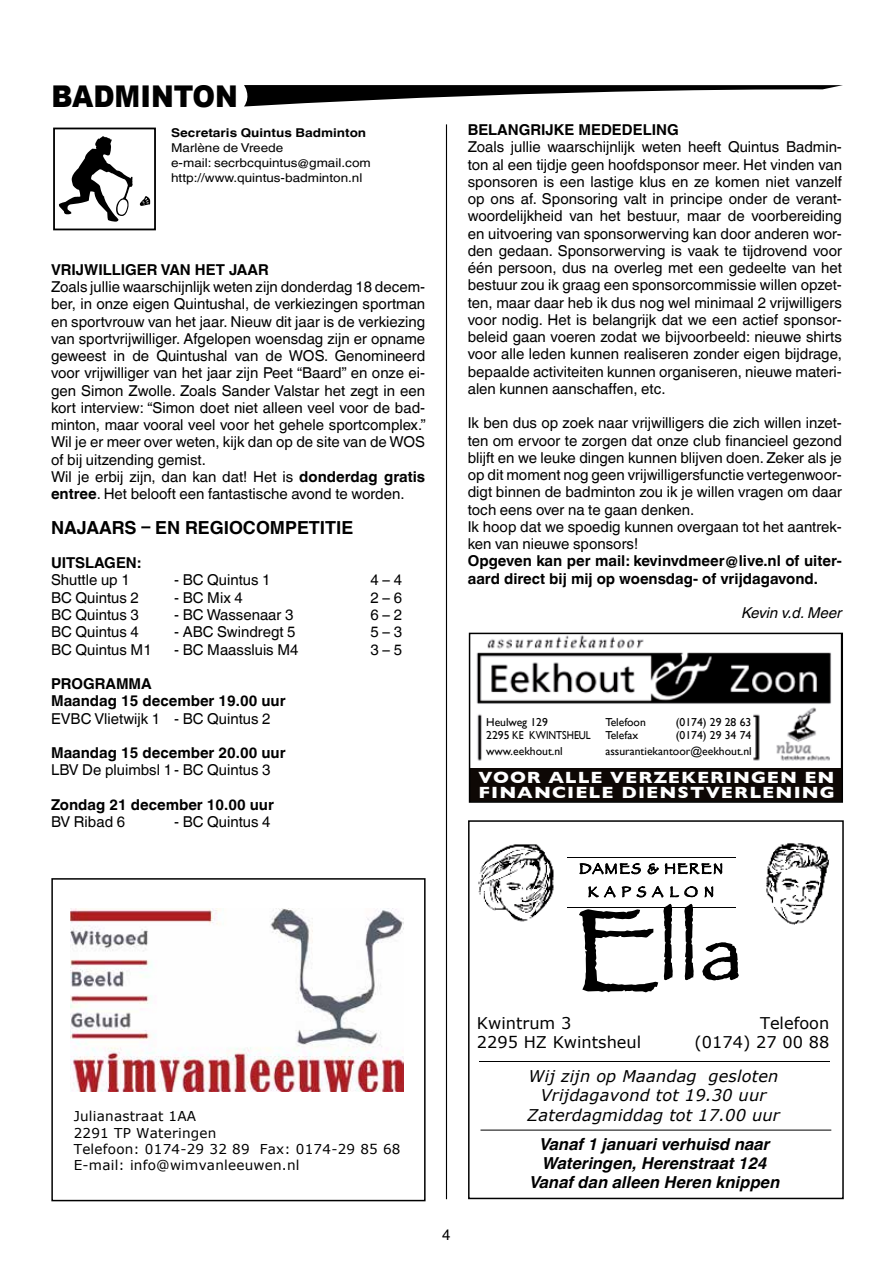
<style>
.page{position:relative;width:893px;height:1263px;background:#fff}
.page>*{position:absolute;margin:0;border:0;box-sizing:border-box;transform-origin:0 0}
.t1{font:107.7px "Sportstfb";color:#000}
.t2{font:77.7px "Papyrus";color:#000;scale:.95 1}
.t3{font:900 30px "Arial";color:#000;scale:.91 1}
.t4{font:700 18px "Helvetica World";color:#000}
.t5{font:italic 700 16.5px/18.8px "Helvetica World";color:#000;text-align:center}
.t6{font:700 16.5px/15.1px "Gill Sans";letter-spacing:.06em;color:#fff;scale:1.13 1}
.t7{font:italic 16.2px/19.5px "Verdana";letter-spacing:.01em;color:#000;text-align:center}
.t8{font:16.2px/19.5px "Verdana";color:#000}
.t9{font:15px/17.2px "Helvetica World";color:#000}
.t10{font:700 15px/17.2px "Helvetica World";color:#000}
.t11{font:italic 15px "Helvetica World";color:#000}
.t12{font:14.7px/23.1px "Papyrus";letter-spacing:.12em;color:#000;text-align:center}
.t13{font:13.65px/16.4px "Verdana";letter-spacing:.015em;color:#000}
.t14{font:12.15px/15px "Helvetica World";color:#000;scale:1.11 1}
.t15{font:700 12.15px "Helvetica World";color:#000;scale:1.11 1}
.t16{font:11.55px "Gill Sans";color:#000}
.s1{font-weight:700}
.s2{font-size:120.3px}
</style>
<div class="page">
<div style="left:53px;top:128px;width:103px;height:102px;border:2px solid #000"></div>
<svg style="left:244px;top:85px;width:599px;height:22px"></svg>
<hr style="left:446px;top:124px;width:1px;height:1075px;background:#000">
<img style="left:71px;top:909px;width:332px;height:182px">
<div style="left:51px;top:878px;width:375px;height:323px;border:2px solid #000"></div>
<hr style="left:567px;top:857px;width:169px;height:1px;background:#000">
<hr style="left:567px;top:907px;width:169px;height:1px;background:#000">
<hr style="left:479px;top:1061px;width:350px;height:1px;background:#000">
<img style="left:766px;top:843px;width:64px;height:82px">
<img style="left:478px;top:844px;width:76px;height:78px">
<svg style="left:579px;top:863px;width:160px;height:130px"></svg>
<div style="left:468px;top:820px;width:376px;height:379px;border:2px solid #000"></div>
<img style="left:476px;top:636px;width:356px;height:125px">
<div style="left:470px;top:768px;width:372px;height:33px;background:#0e0805"></div>
<div style="left:484px;top:716px;width:269px;height:41px;background:#fff"></div>
<div style="left:469px;top:633px;width:374px;height:170px;border:2px solid #000"></div>
<hr style="left:480px;top:1130px;width:351px;height:1px;background:#000">
<h3 class="t3" style="left:51px;top:79px;width:91px">BADMIN</h3>
<h3 class="t3" style="left:174px;top:79px;width:45px">TON</h3>
<h1 class="t1" style="left:48px;top:129px;width:106px">!</h1>
<p class="t15" style="left:171px;top:126px;width:177px">Secretaris Quintus Badminton</p>
<p class="t14" style="left:171px;top:141px;width:181px">Marlène de Vreede<br>e-mail: secrbcquintus@gmail.com</p>
<p class="t14" style="left:171px;top:171px;width:174px">http://www.quintus-badminton.nl</p>
<p class="t10" style="left:51px;top:261px;width:219px">Vrijwi lliger van het jaar</p>
<p class="t9" style="left:51px;top:278px;width:376px">Zoals jullie waarschijnlijk weten zijn donderdag 18 decem&shy;ber, in onze eigen Quintushal, de verkiezingen sportman en sportvrouw van het jaar. Nieuw dit jaar is de verkiezing van sportvrijwilliger. Afgelopen woensdag zijn er opname geweest in de Quintushal van de WOS. Genomineerd voor vrijwilliger van het jaar zijn Peet “Baard” en onze ei&shy;gen Simon Zwolle. Zoals Sander Valstar het zegt in een kort interview: “Simon doet niet alleen veel voor de bad&shy;minton, maar vooral veel voor het gehele sportcomplex.” Wil je er meer over weten, kijk dan op de site van de WOS of bij uitzending gemist.<br>Wil je erbij zijn, dan kan dat! Het is <span class="s1">donderdag gratis entree</span>. Het belooft een fantastische avond te worden.</p>
<p class="t4" style="left:51px;top:517px;width:304px">Najaars – en regiocompetitie</p>
<p class="t10" style="left:51px;top:554px;width:92px">Uitslagen:</p>
<p class="t9" style="left:51px;top:572px;width:80px">Shuttle up 1</p>
<p class="t9" style="left:174px;top:572px;width:98px">- BC Quintus 1</p>
<p class="t9" style="left:371px;top:572px;width:33px">4 – 4</p>
<p class="t9" style="left:51px;top:589px;width:89px">BC Quintus 2</p>
<p class="t9" style="left:174px;top:589px;width:70px">- BC Mix 4</p>
<p class="t9" style="left:371px;top:589px;width:33px">2 – 6</p>
<p class="t9" style="left:51px;top:606px;width:89px">BC Quintus 3</p>
<p class="t9" style="left:174px;top:606px;width:121px">- BC Wassenaar 3</p>
<p class="t9" style="left:371px;top:606px;width:33px">6 – 2</p>
<p class="t9" style="left:51px;top:623px;width:89px">BC Quintus 4</p>
<p class="t9" style="left:174px;top:623px;width:123px">- ABC Swindregt 5</p>
<p class="t9" style="left:371px;top:623px;width:33px">5 – 3</p>
<p class="t9" style="left:51px;top:641px;width:102px">BC Quintus M1</p>
<p class="t9" style="left:174px;top:641px;width:126px">- BC Maassluis M4</p>
<p class="t9" style="left:371px;top:641px;width:33px">3 – 5</p>
<p class="t10" style="left:51px;top:675px;width:236px">Programma<br>Maandag 15 december 19.00 uur</p>
<p class="t9" style="left:51px;top:710px;width:221px">EVBC Vlietwijk 1 - BC Quintus 2</p>
<p class="t10" style="left:51px;top:744px;width:236px">Maandag 15 december 20.00 uur</p>
<p class="t9" style="left:51px;top:761px;width:221px">LBV De pluimbsl 1- BC Quintus 3</p>
<p class="t10" style="left:51px;top:796px;width:224px">Zondag 21 december 10.00 uur</p>
<p class="t9" style="left:51px;top:813px;width:76px">BV Ribad 6</p>
<p class="t9" style="left:174px;top:813px;width:98px">- BC Quintus 4</p>
<p class="t13" style="left:74px;top:1108px;width:328px">Julianastraat 1AA<br>2291 TP Wateringen<br>Telefoon: 0174-29 32 89 Fax: 0174-29 85 68<br>E-mail: info@wimvanleeuwen.nl</p>
<p class="t9" style="left:442px;top:1226px;width:10px">4</p>
<p class="t10" style="left:468px;top:121px;width:11px">BELA</p>
<p class="t10" style="left:508px;top:121px;width:49px">NGRIJKE</p>
<p class="t10" style="left:578px;top:121px;width:12px">MEDEDEL</p>
<p class="t10" style="left:652px;top:121px;width:27px">ING</p>
<p class="t9" style="left:468px;top:139px;width:376px;text-align:justify">Zoals jullie waarschijnlijk weten heeft Quintus Badmin&shy;ton al een tijdje geen hoofdsponsor meer. Het vinden van sponsoren is een lastige klus en ze komen niet vanzelf op ons af. Sponsoring valt in principe onder de verant&shy;woordelijkheid van het bestuur, maar de voorbereiding en uitvoering van sponsorwerving kan door anderen wor&shy;den gedaan. Sponsorwerving is vaak te tijdrovend voor één persoon, dus na overleg met een gedeelte van het bestuur zou ik graag een sponsorcommissie willen opzet&shy;ten, maar daar heb ik dus nog wel minimaal 2 vrijwilligers voor nodig. Het is belangrijk dat we een actief sponsor&shy;beleid gaan voeren zodat we bijvoorbeeld: nieuwe shirts voor alle leden kunnen realiseren zonder eigen bijdrage, bepaalde activiteiten kunnen organiseren, nieuwe materi&shy;alen kunnen aanschaffen, etc.</p>
<p class="t9" style="left:468px;top:415px;width:376px">I k ben dus op zoek naar vrijwilligers die zich willen inzet&shy;ten om ervoor te zorgen dat onze club financieel gezond blijft en we leuke dingen kunnen blijven doen. Zeker als je op dit moment nog geen vrijwilligersfunctie vertegenwoor&shy;digt binnen de badminton zou ik je willen vragen om daar toch eens over na te gaan denken.<br>I k hoop dat we spoedig kunnen overgaan tot het aantrek&shy;ken van nieuwe sponsors!</p>
<p class="t10" style="left:468px;top:553px;width:376px">Opgeven kan per mail: kevinvdmeer@live.nl of uiter&shy;aard direct bij mij op woensdag- of vrijdagavond.</p>
<p class="t11" style="left:742px;top:604px;width:102px">Kevin v.d. Meer</p>
<p class="t16" style="left:486px;top:715px;width:63px">Heulweg 129</p>
<p class="t16" style="left:605px;top:715px;width:42px">Telefoon</p>
<p class="t16" style="left:676px;top:715px;width:77px">(0174) 29 28 63</p>
<p class="t16" style="left:486px;top:728px;width:106px">2295 KE KWINTSHEUL</p>
<p class="t16" style="left:605px;top:728px;width:34px">Telefax</p>
<p class="t16" style="left:676px;top:728px;width:77px">(0174) 29 34 74</p>
<p class="t16" style="left:486px;top:744px;width:78px">www.eekhout.nl</p>
<p class="t16" style="left:605px;top:744px;width:148px">assurantiekantoor@eekhout.nl</p>
<p class="t6" style="left:478px;top:769px;width:317px">VOOR ALLE VERZEKERINGEN EN<br>FINANCIELE DIENSTVERLENING</p>
<p class="t12" style="left:579px;top:857px;width:145px">DAMES &amp; HEREN<br>KAPSALON</p>
<h2 class="t2" style="left:572px;top:905px;width:179px"><span class="s2">E</span>lla</h2>
<p class="t8" style="left:477px;top:1013px;width:166px">Kwintrum 3<br>2295 HZ Kwintsheul</p>
<p class="t8" style="left:695px;top:1013px;width:136px;text-align:right">Telefoon<br>(0174) 27 00 88</p>
<p class="t7" style="left:527px;top:1066px;width:254px">Wij zijn op Maandag gesloten<br>Vrijdagavond tot 19.30 uur<br>Zaterdagmiddag tot 17.00 uur</p>
<p class="t5" style="left:530px;top:1135px;width:252px">Vanaf 1 januari verhuisd naar<br>Wateringen, Herenstraat 124<br>Vanaf dan alleen Heren knippen</p>
</div>
